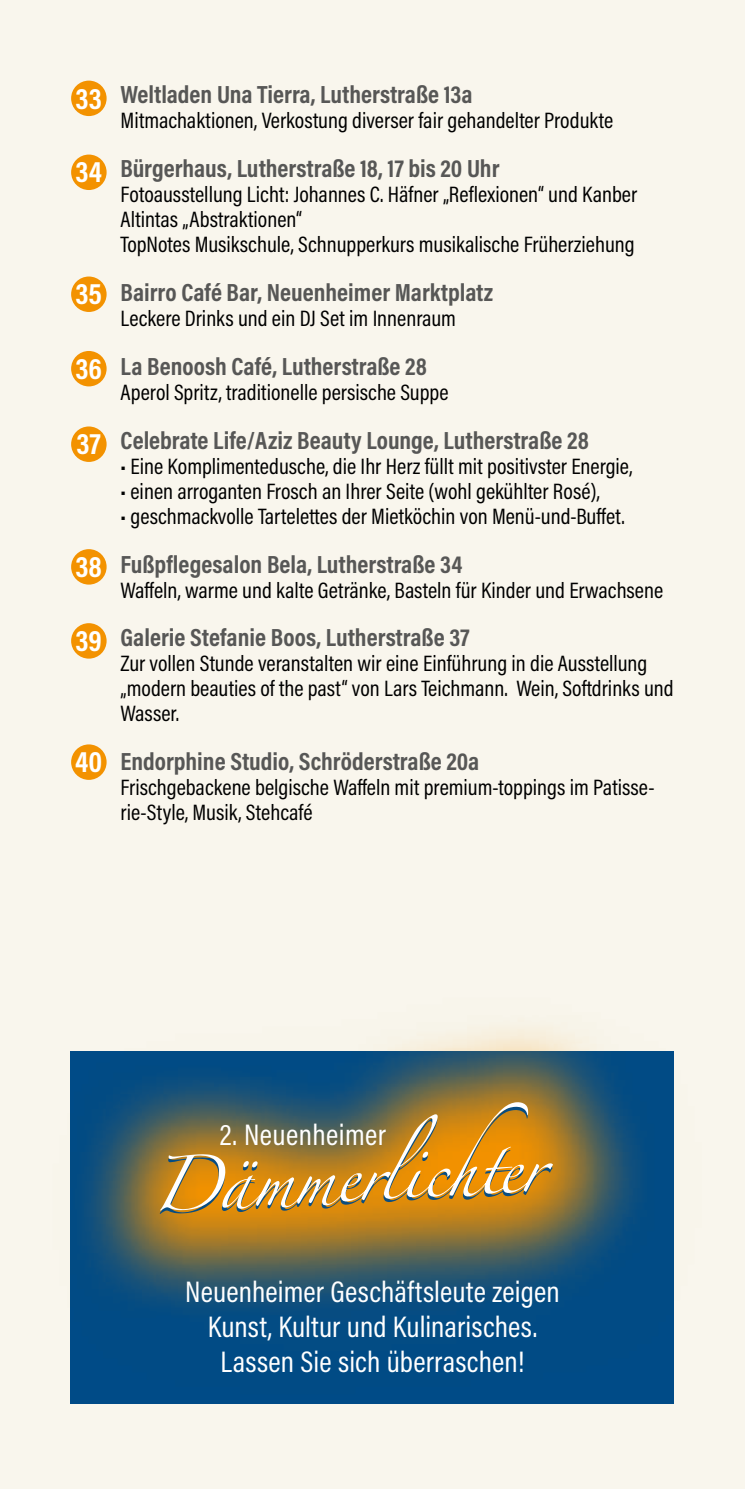
<style>
.page{position:relative;width:745px;height:1489px;background:#fff}
.page>*{position:absolute;margin:0;border:0;box-sizing:border-box;transform-origin:0 0}
.t1{font:30px/35px "Acumin Pro Cond";letter-spacing:.005em;color:#fff;text-align:center}
.t2{font:700 30px "Acumin Pro Cond";letter-spacing:.005em;color:#fff}
.t3{font:700 25px "Acumin Pro Cond";color:#575756}
.t4{font:22.5px/25px "Acumin Pro Cond";color:#000}
</style>
<div class="page">
<div style="left:0;top:0;width:744px;height:1488px;background:#f9f6ed"></div>
<div style="left:71px;top:1050px;width:602px;height:353px;background:#004b87"></div>
<svg style="left:70px;top:1028px;width:604px;height:365px"></svg>
<svg style="left:159px;top:1102px;width:393px;height:111px;background:#b0873a"></svg>
<div style="left:71px;top:154px;width:35px;height:36px;background:#f39200;border-radius:50%"></div>
<div style="left:71px;top:276px;width:35px;height:36px;background:#f39200;border-radius:50%"></div>
<div style="left:71px;top:351px;width:35px;height:35px;background:#f39200;border-radius:50%"></div>
<div style="left:71px;top:426px;width:35px;height:36px;background:#f39200;border-radius:50%"></div>
<div style="left:71px;top:549px;width:35px;height:35px;background:#f39200;border-radius:50%"></div>
<div style="left:71px;top:623px;width:35px;height:35px;background:#f39200;border-radius:50%"></div>
<div style="left:71px;top:744px;width:35px;height:35px;background:#f39200;border-radius:50%"></div>
<div style="left:71px;top:81px;width:35px;height:35px;background:#f39200;border-radius:50%"></div>
<h1 class="t2" style="left:75px;top:78px;width:28px">33</h1>
<h1 class="t2" style="left:75px;top:152px;width:28px">34</h1>
<h1 class="t2" style="left:75px;top:274px;width:28px">35</h1>
<h1 class="t2" style="left:75px;top:349px;width:28px">36</h1>
<h1 class="t2" style="left:77px;top:424px;width:26px">37</h1>
<h1 class="t2" style="left:75px;top:547px;width:28px">38</h1>
<h1 class="t2" style="left:75px;top:621px;width:28px">39</h1>
<h1 class="t2" style="left:75px;top:742px;width:29px">40</h1>
<p class="t3" style="left:120px;top:78px;width:353px">Weltladen Una Tierra, Lutherstraße 13a</p>
<p class="t4" style="left:120px;top:108px;width:493px">Mitmachaktionen, Verkostung diverser fair gehandelter Produkte</p>
<p class="t3" style="left:120px;top:152px;width:380px">Bürgerhaus, Lutherstraße 18, 17 bis 20 Uhr</p>
<p class="t4" style="left:120px;top:181px;width:518px">Fotoausstellung Licht: Johannes C. Häfner „Reflexionen“ und Kanber<br>Altintas „Abstraktionen“<br>TopNotes Musikschule, Schnupperkurs musikalische Früherziehung</p>
<p class="t3" style="left:120px;top:276px;width:374px">Bairro Café Bar, Neuenheimer Marktplatz</p>
<p class="t4" style="left:120px;top:305px;width:337px">Leckere Drinks und ein DJ Set im Innenraum</p>
<p class="t3" style="left:120px;top:350px;width:308px">La Benoosh Café, Lutherstraße 28</p>
<p class="t4" style="left:120px;top:379px;width:329px">Aperol Spritz, traditionelle persische Suppe</p>
<p class="t3" style="left:120px;top:423px;width:469px">Celebrate Life/Aziz Beauty Lounge, Lutherstraße 28</p>
<p class="t4" style="left:120px;top:453px;width:513px">• Eine Komplimentedusche, die Ihr Herz füllt mit positivster Energie,</p>
<p class="t4" style="left:120px;top:478px;width:480px">• einen arroganten Frosch an Ihrer Seite (wohl gekühlter Rosé),</p>
<p class="t4" style="left:120px;top:503px;width:505px">• geschmackvolle Tartelettes der Mietköchin von Menü-und-Buffet.</p>
<p class="t3" style="left:120px;top:547px;width:343px">Fußpflegesalon Bela, Lutherstraße 34</p>
<p class="t4" style="left:120px;top:577px;width:544px">Waffeln, warme und kalte Getränke, Basteln für Kinder und Erwachsene</p>
<p class="t3" style="left:120px;top:621px;width:350px">Galerie Stefanie Boos, Lutherstraße 37</p>
<p class="t4" style="left:120px;top:650px;width:554px">Zur vollen Stunde veranstalten wir eine Einführung in die Ausstellung „modern beauties of the past“ von Lars Teichmann. Wein, Softdrinks und<br>Wasser.</p>
<p class="t3" style="left:120px;top:745px;width:360px">Endorphine Studio, Schröderstraße 20a</p>
<p class="t4" style="left:120px;top:774px;width:535px">Frischgebackene belgische Waffeln mit premium-toppings im Patisse&shy;rie-Style, Musik, Stehcafé</p>
<h1 class="t1" style="left:220px;top:1116px;width:168px">2. Neuenheimer</h1>
<h1 class="t1" style="left:185px;top:1273px;width:376px">Neuenheimer Geschäftsleute zeigen<br>Kunst, Kultur und Kulinarisches.<br>Lassen Sie sich überraschen!</h1>
</div>
